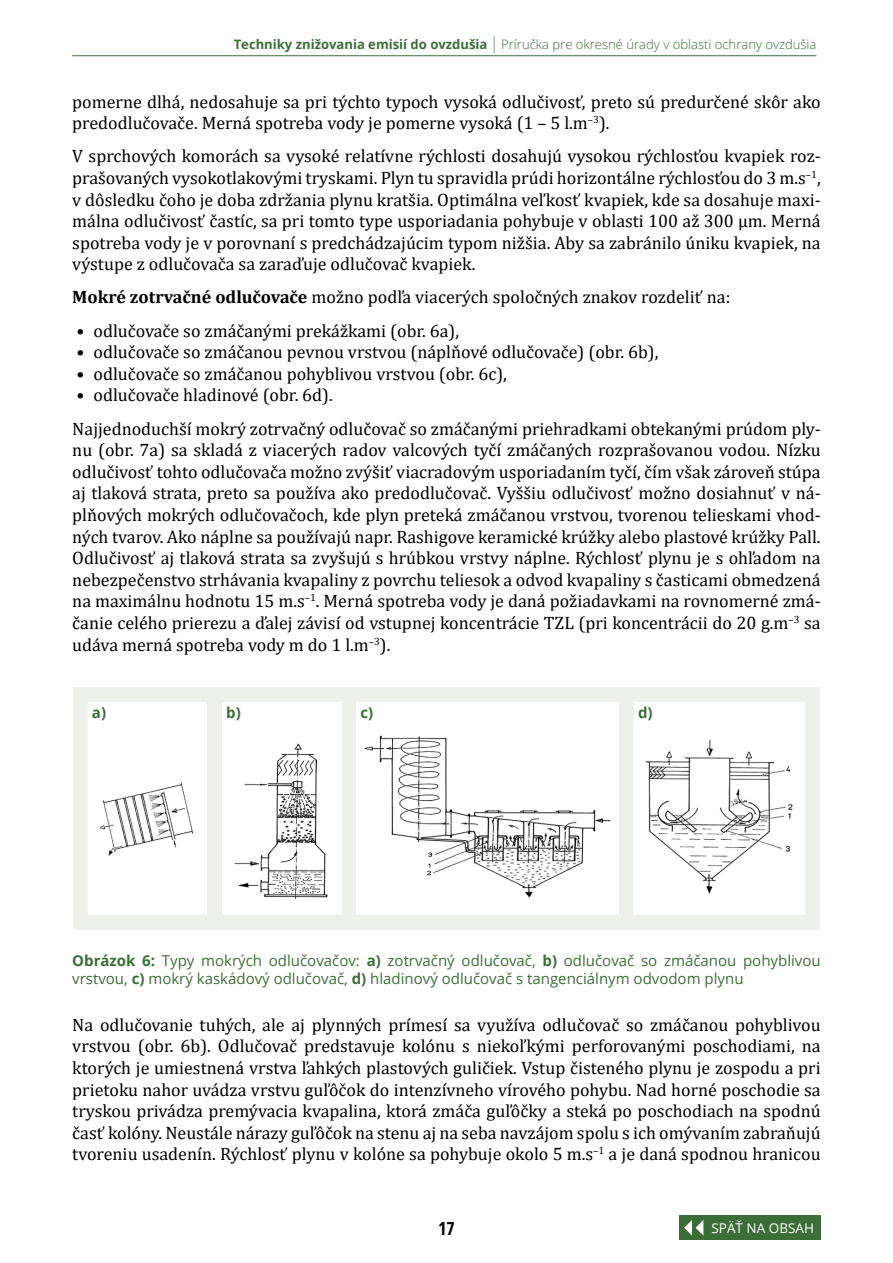
<style>
.page{position:relative;width:893px;height:1263px;background:#fff}
.page>*{position:absolute;margin:0;border:0;box-sizing:border-box;transform-origin:0 0}
.Prvý_odstavec{font:18px/21.6px "Cambria";color:#000}
.odrážky{font:18px/21.6px "Cambria";color:#000;text-align:justify}
.t1{font:700 condensed 18px "Open Sans";color:#000}
.obr{font:15px/18px "Open Sans";color:#3b6e37}
.t2{font:700 15px "Open Sans";color:#3b6e37}
.t3{font:13.5px "Open Sans";color:#fff}
.t4{font:300 13.05px "Open Sans";color:#3b6e37}
.s1{font-weight:700}
.s2{font-size:16.95px}
</style>
<div class="page">
<hr style="left:72px;top:55px;width:744px;height:1px;background:#3b6e37">
<div style="left:679px;top:1215px;width:142px;height:25px;background:#3b6e37"></div>
<svg style="left:684px;top:1220px;width:19px;height:15px"></svg>
<svg style="left:73px;top:687px;width:747px;height:243px"></svg>
<p class="t4" style="left:234px;top:36px;width:584px"><span class="s1">Techniky znižovania emisií do ovzdušia</span> <span class="s2">|</span> Príručka pre okresné úrady v oblasti ochrany ovzdušia</p>
<p class="Prvý_odstavec" style="left:72px;top:91px;width:750px">pomerne dlhá, nedosahuje sa pri týchto typoch vysoká odlučivosť, preto sú predurčené skôr ako predodlučovače. Merná spotreba vody je pomerne vysoká (1 – 5 l.m<sup>–3</sup>).</p>
<p class="odrážky" style="left:72px;top:145px;width:750px">V sprchových komorách sa vysoké relatívne rýchlosti dosahujú vysokou rýchlosťou kvapiek roz&shy;prašovaných vysokotlakovými tryskami. Plyn tu spravidla prúdi horizontálne rýchlosťou do 3 m.s<sup>–1</sup>, v dôsledku čoho je doba zdržania plynu kratšia. Optimálna veľkosť kvapiek, kde sa dosahuje maxi&shy;málna odlučivosť častíc, sa pri tomto type usporiadania pohybuje v oblasti 100 až 300 µm. Merná spotreba vody je v porovnaní s predchádzajúcim typom nižšia. Aby sa zabránilo úniku kvapiek, na výstupe z odlučovača sa zaraďuje odlučovač kvapiek.</p>
<p class="odrážky" style="left:72px;top:286px;width:660px"><span class="s1">Mokré zotrvačné odlučovače</span> možno podľa viacerých spoločných znakov rozdeliť na:</p>
<p class="Prvý_odstavec" style="left:77px;top:320px;width:384px">• odlučovače so zmáčanými prekážkami (obr. 6a),</p>
<p class="Prvý_odstavec" style="left:77px;top:341px;width:583px">• odlučovače so zmáčanou pevnou vrstvou (náplňové odlučovače) (obr. 6b),</p>
<p class="Prvý_odstavec" style="left:77px;top:363px;width:432px">• odlučovače so zmáčanou pohyblivou vrstvou (obr. 6c),</p>
<p class="Prvý_odstavec" style="left:77px;top:384px;width:258px">• odlučovače hladinové (obr. 6d).</p>
<p class="Prvý_odstavec" style="left:72px;top:418px;width:750px;text-align:justify">Najjednoduchší mokrý zotrvačný odlučovač so zmáčanými priehradkami obtekanými prúdom ply&shy;nu (obr. 7a) sa skladá z viacerých radov valcových tyčí zmáčaných rozprašovanou vodou. Nízku odlučivosť tohto odlučovača možno zvýšiť viacradovým usporiadaním tyčí, čím však zároveň stúpa aj tlaková strata, preto sa používa ako predodlučovač. Vyššiu odlučivosť možno dosiahnuť v ná&shy;plňových mokrých odlučovačoch, kde plyn preteká zmáčanou vrstvou, tvorenou telieskami vhod&shy;ných tvarov. Ako náplne sa používajú napr. Rashigove keramické krúžky alebo plastové krúžky Pall.<br>Odlučivosť aj tlaková strata sa zvyšujú s hrúbkou vrstvy náplne. Rýchlosť plynu je s ohľadom na nebezpečenstvo strhávania kvapaliny z povrchu teliesok a odvod kvapaliny s časticami obmedzená na maximálnu hodnotu 15 m.s<sup>–1</sup>. Merná spotreba vody je daná požiadavkami na rovnomerné zmá&shy;čanie celého prierezu a ďalej závisí od vstupnej koncentrácie TZL (pri koncentrácii do 20 g.m<sup>–3</sup> sa udáva merná spotreba vody m do 1 l.m<sup>–3</sup>).</p>
<p class="t2" style="left:92px;top:702px;width:16px">a)</p>
<p class="t2" style="left:226px;top:702px;width:16px">b)</p>
<p class="t2" style="left:361px;top:702px;width:14px">c)</p>
<p class="t2" style="left:638px;top:702px;width:16px">d)</p>
<p class="obr" style="left:72px;top:951px;width:750px"><span class="s1">Obrázok 6:</span> Typy mokrých odlučovačov: <span class="s1">a)</span> zotrvačný odlučovač, <span class="s1">b)</span> odlučovač so zmáčanou pohyblivou vrstvou, <span class="s1">c)</span> mokrý kaskádový odlučovač, <span class="s1">d)</span> hladinový odlučovač s tangenciálnym odvodom plynu</p>
<p class="odrážky" style="left:72px;top:1014px;width:750px">Na odlučovanie tuhých, ale aj plynných prímesí sa využíva odlučovač so zmáčanou pohyblivou vrstvou (obr. 6b). Odlučovač predstavuje kolónu s niekoľkými perforovanými poschodiami, na ktorých je umiestnená vrstva ľahkých plastových guličiek. Vstup čisteného plynu je zospodu a pri prietoku nahor uvádza vrstvu guľôčok do intenzívneho vírového pohybu. Nad horné poschodie sa tryskou privádza premývacia kvapalina, ktorá zmáča guľôčky a steká po poschodiach na spodnú časť kolóny. Neustále nárazy guľôčok na stenu aj na seba navzájom spolu s ich omývaním zabraňujú tvoreniu usadenín. Rýchlosť plynu v kolóne sa pohybuje okolo 5 m.s<sup>–1</sup> a je daná spodnou hranicou</p>
<p class="t1" style="left:438px;top:1216px;width:18px">17</p>
<p class="t3" style="left:711px;top:1219px;width:104px">SPÄŤ NA OBSAH</p>
</div>
